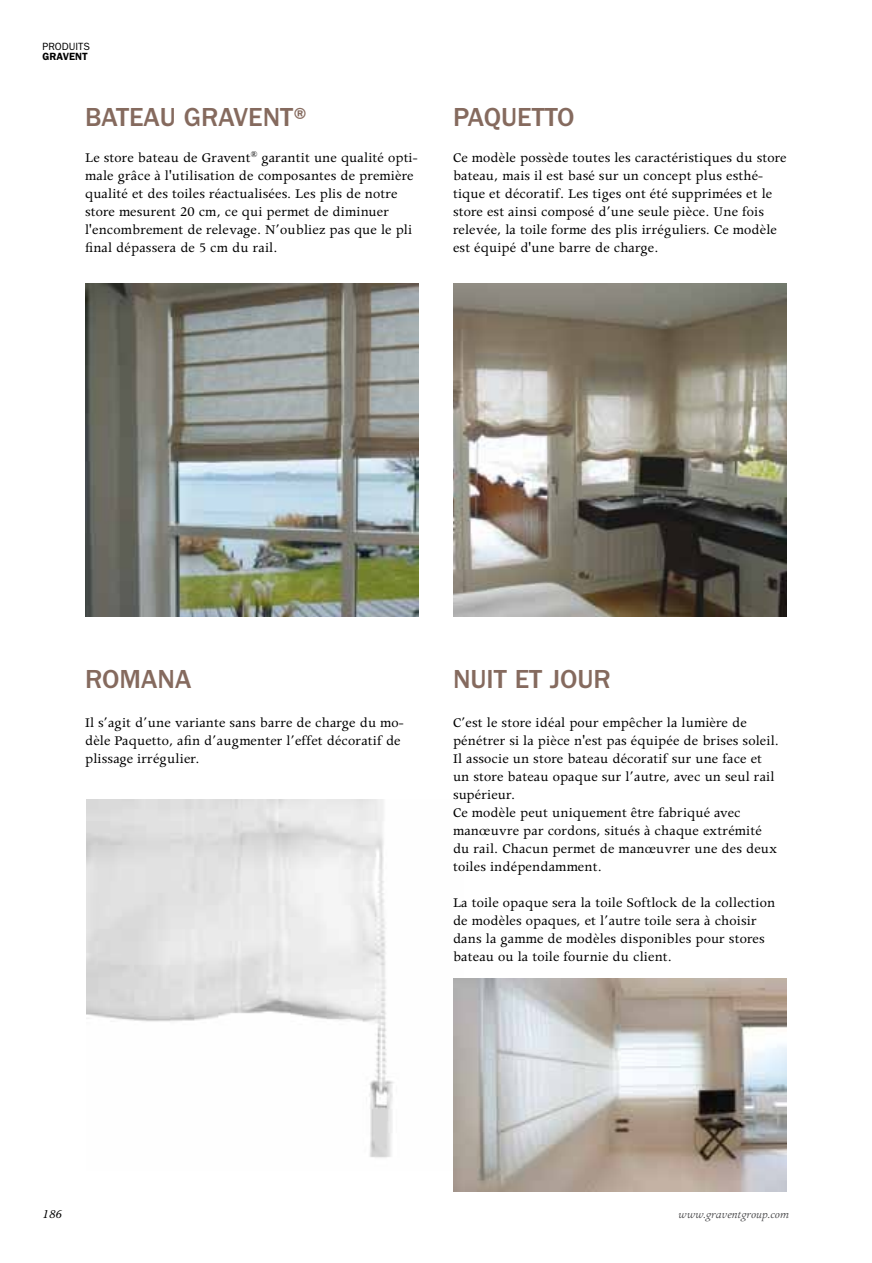
<style>
.page{position:relative;width:872px;height:1263px;background:#fff}
.page>*{position:absolute;margin:0;border:0;box-sizing:border-box;transform-origin:0 0}
.t1{font:500 27px "Franklin Gothic LT";color:#856a5e}
.t2{font:15px/18px "Apollo";letter-spacing:.01em;color:#000}
.t3{font:italic 13.5px "Apollo";color:#000}
.t4{font:italic 12px "Apollo";color:#4b4b4d}
.t5{font:10.5px "Franklin Gothic LT";color:#000}
.t6{font:600 10.5px "Franklin Gothic LT";color:#000}
</style>
<div class="page">
<img style="left:87px;top:799px;width:307px;height:359px">
<img style="left:85px;top:283px;width:334px;height:334px">
<img style="left:453px;top:283px;width:334px;height:334px">
<img style="left:453px;top:978px;width:333px;height:214px">
<p class="t5" style="left:43px;top:40px;width:49px">PRODUITS</p>
<p class="t6" style="left:43px;top:51px;width:47px">GRAVENT</p>
<h1 class="t1" style="left:85px;top:102px;width:133px">BATEAU GRAVENT</h1>
<h1 class="t1" style="left:293px;top:102px;width:15px">®</h1>
<p class="t2" style="left:85px;top:149px;width:334px">Le store bateau de Gravent<sup>®</sup> garantit une qualité opti&shy;male grâce à l'utilisation de composantes de première qualité et des toiles réactualisées. Les plis de notre store mesurent 20 cm, ce qui permet de diminuer l'encombrement de relevage. N’oubliez pas que le pli final dépassera de 5 cm du rail.</p>
<h1 class="t1" style="left:453px;top:102px;width:123px">PAQUETTO</h1>
<p class="t2" style="left:453px;top:149px;width:335px">Ce modèle possède toutes les caractéristiques du store bateau, mais il est basé sur un concept plus esthé&shy;tique et décoratif. Les tiges ont été supprimées et le store est ainsi composé d’une seule pièce. Une fois relevée, la toile forme des plis irréguliers. Ce modèle est équipé d'une barre de charge.</p>
<h1 class="t1" style="left:85px;top:664px;width:36px">ROMANA</h1>
<p class="t2" style="left:85px;top:713px;width:320px">Il s’agit d’une variante sans barre de charge du mo&shy;dèle Paquetto, afin d’augmenter l’effet décoratif de plissage irrégulier.</p>
<h1 class="t1" style="left:453px;top:664px;width:159px">NUIT ET JOUR</h1>
<p class="t2" style="left:453px;top:713px;width:327px">C’est le store idéal pour empêcher la lumière de pénétrer si la pièce n'est pas équipée de brises soleil.<br>Il associe un store bateau décoratif sur une face et un store bateau opaque sur l’autre, avec un seul rail supérieur.<br>Ce modèle peut uniquement être fabriqué avec manœuvre par cordons, situés à chaque extrémité du rail. Chacun permet de manœuvrer une des deux toiles indépendamment.</p>
<p class="t2" style="left:453px;top:893px;width:324px">La toile opaque sera la toile Softlock de la collection de modèles opaques, et l’autre toile sera à choisir dans la gamme de modèles disponibles pour stores bateau ou la toile fournie du client.</p>
<p class="t3" style="left:43px;top:1207px;width:21px">186</p>
<p class="t4" style="left:678px;top:1208px;width:112px">www.graventgroup.com</p>
</div>
